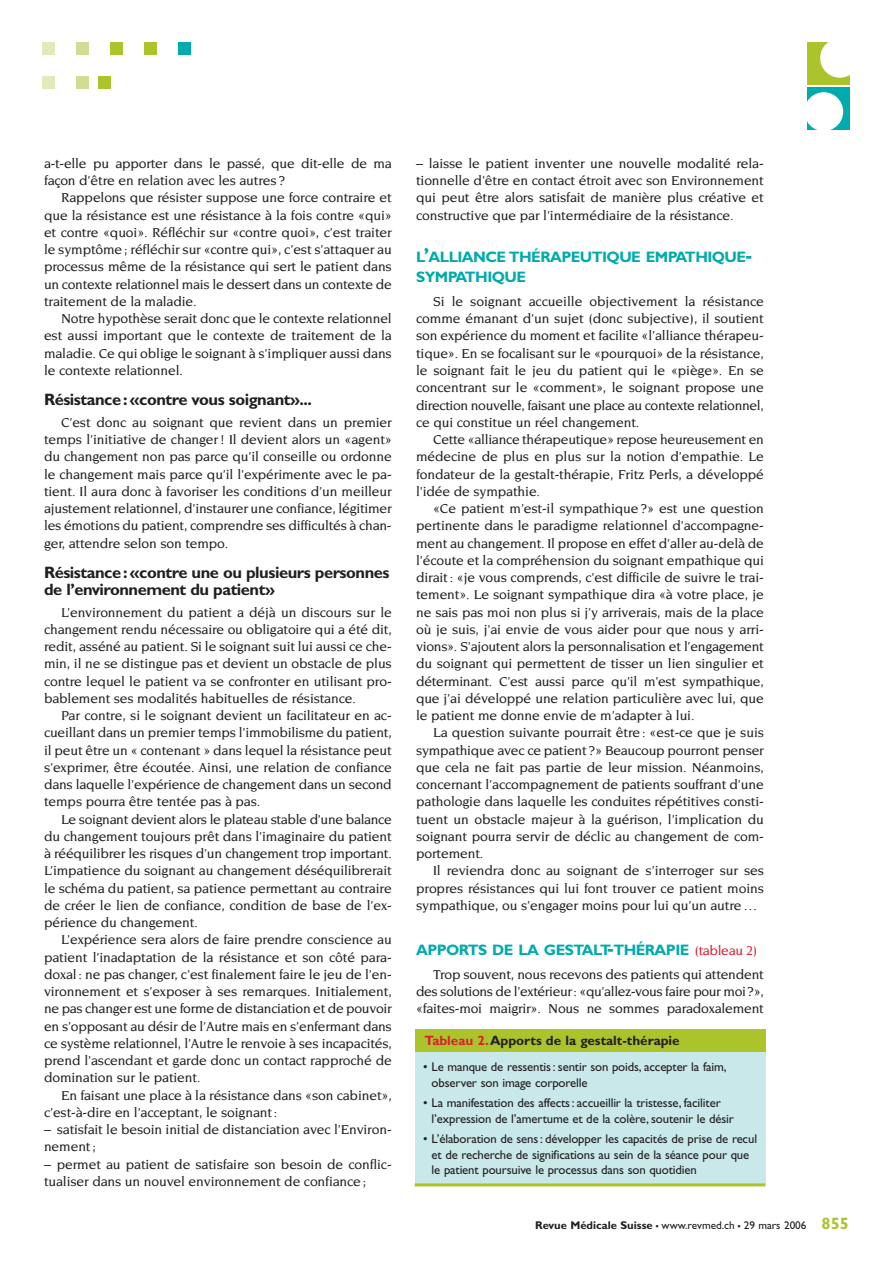
<style>
.page{position:relative;width:893px;height:1263px;background:#fff}
.page>*{position:absolute;margin:0;border:0;box-sizing:border-box;transform-origin:0 0}
.t1{font:700 16.5px/17.2px "Gill Sans";letter-spacing:-.03em;color:#231f20}
.t2{font:700 15.15px/19.5px "Gill Sans";letter-spacing:-.035em;color:#00aaad}
.t3{font:500 13.95px/17.2px "Novarese";letter-spacing:-.01em;color:#231f20;text-align:justify}
.t4{font:700 13.5px "Gill Sans";color:#231f20}
.t5{font:12.75px/15.8px "Gill Sans";letter-spacing:-.01em;color:#231f20}
.t6{font:11.25px "Gill Sans";color:#231f20}
.s1{font-size:20.25px}
.s2{font-family:"Novarese";font-weight:500;font-size:13.95px;color:#db1f31}
.s3{color:#db1f31}
.s4{font-weight:700}
.s5{font-weight:700;font-size:16.5px}
.s6{font-weight:700;font-size:16.5px;color:#acc42b}
</style>
<div class="page">
<svg style="left:838px;top:87px;width:12px;height:1px"></svg>
<div style="left:179px;top:43px;width:12px;height:12px;background:#00aaad"></div>
<div style="left:145px;top:43px;width:12px;height:12px;background:#acc42b"></div>
<div style="left:111px;top:43px;width:12px;height:12px;background:#acc42b"></div>
<div style="left:77px;top:43px;width:12px;height:12px;background:#d2dd93"></div>
<div style="left:43px;top:43px;width:12px;height:12px;background:#e2eabc"></div>
<div style="left:99px;top:77px;width:12px;height:12px;background:#acc42b"></div>
<div style="left:77px;top:77px;width:12px;height:12px;background:#d2dd93"></div>
<div style="left:43px;top:77px;width:12px;height:12px;background:#e2eabc"></div>
<div style="left:807px;top:43px;width:43px;height:42px;background:#acc42b"></div>
<div style="left:820px;top:38px;width:39px;height:40px;background:#fff;border-radius:50%"></div>
<div style="left:807px;top:88px;width:43px;height:42px;background:#00aaad"></div>
<div style="left:804px;top:92px;width:39px;height:39px;background:#fff;border-radius:50%"></div>
<div style="left:415px;top:1048px;width:350px;height:137px;background:#c8e8ea"></div>
<hr style="left:415px;top:1183px;width:350px;height:3px;background:#acc42b">
<div style="left:415px;top:1029px;width:350px;height:22px;background:#acc42b"></div>
<p class="t3" style="left:44px;top:155px;width:349px">a-t-elle pu apporter dans le passé, que dit-elle de ma façon d’être en relation avec les autres ?</p>
<p class="t3" style="left:44px;top:190px;width:349px;text-indent:17px">Rappelons que résister suppose une force contraire et que la résistance est une résistance à la fois contre «qui» et contre «quoi». Réfléchir sur «contre quoi», c’est traiter le symptôme; réfléchir sur «contre qui», c’est s’attaquer au processus même de la résistance qui sert le patient dans un contexte relationnel mais le dessert dans un contexte de traitement de la maladie.</p>
<p class="t3" style="left:44px;top:311px;width:349px;text-indent:17px">Notre hypothèse serait donc que le contexte relationnel est aussi important que le contexte de traitement de la maladie. Ce qui oblige le soignant à s’impliquer aussi dans le contexte relationnel.</p>
<p class="t1" style="left:44px;top:392px;width:269px">Résistance: «contre vous soignant»...</p>
<p class="t3" style="left:44px;top:414px;width:349px;text-indent:17px">C’est donc au soignant que revient dans un premier temps l’initiative de changer! Il devient alors un «agent» du changement non pas parce qu’il conseille ou ordonne le changement mais parce qu’il l’expérimente avec le pa&shy;tient. Il aura donc à favoriser les conditions d’un meilleur ajustement relationnel, d’instaurer une confiance, légitimer les émotions du patient, comprendre ses difficultés à chan&shy;ger, attendre selon son tempo.</p>
<p class="t1" style="left:44px;top:565px;width:347px">Résistance: «contre une ou plusieurs personnes de l’environnement du patient»</p>
<p class="t3" style="left:44px;top:604px;width:349px;text-indent:17px">L’environnement du patient a déjà un discours sur le changement rendu nécessaire ou obligatoire qui a été dit, redit, asséné au patient. Si le soignant suit lui aussi ce che&shy;min, il ne se distingue pas et devient un obstacle de plus contre lequel le patient va se confronter en utilisant pro&shy;bablement ses modalités habituelles de résistance.</p>
<p class="t3" style="left:44px;top:707px;width:349px;text-indent:17px">Par contre, si le soignant devient un facilitateur en ac&shy;cueillant dans un premier temps l’immobilisme du patient, il peut être un « contenant » dans lequel la résistance peut s’exprimer, être écoutée. Ainsi, une relation de confiance dans laquelle l’expérience de changement dans un second temps pourra être tentée pas à pas.</p>
<p class="t3" style="left:44px;top:811px;width:349px;text-indent:17px">Le soignant devient alors le plateau stable d’une balance du changement toujours prêt dans l’imaginaire du patient à rééquilibrer les risques d’un changement trop important.<br>L’impatience du soignant au changement déséquilibrerait le schéma du patient, sa patience permettant au contraire de créer le lien de confiance, condition de base de l’ex&shy;périence du changement.</p>
<p class="t3" style="left:44px;top:932px;width:349px;text-indent:17px">L’expérience sera alors de faire prendre conscience au patient l’inadaptation de la résistance et son côté para&shy;doxal: ne pas changer, c’est finalement faire le jeu de l’en&shy;vironnement et s’exposer à ses remarques. Initialement, ne pas changer est une forme de distanciation et de pouvoir en s’opposant au désir de l’Autre mais en s’enfermant dans ce système relationnel, l’Autre le renvoie à ses incapacités, prend l’ascendant et garde donc un contact rapproché de domination sur le patient.</p>
<p class="t3" style="left:44px;top:1087px;width:349px;text-indent:17px">En faisant une place à la résistance dans «son cabinet», c’est-à-dire en l’acceptant, le soignant:</p>
<p class="t3" style="left:44px;top:1121px;width:349px">– satisfait le besoin initial de distanciation avec l’Environ&shy;nement;</p>
<p class="t3" style="left:44px;top:1156px;width:349px">– permet au patient de satisfaire son besoin de conflic&shy;tualiser dans un nouvel environnement de confiance;</p>
<p class="t3" style="left:416px;top:155px;width:349px">– laisse le patient inventer une nouvelle modalité rela&shy;tionnelle d’être en contact étroit avec son Environnement qui peut être alors satisfait de manière plus créative et constructive que par l’intermédiaire de la résistance.</p>
<p class="t2" style="left:416px;top:249px;width:338px">L<span class="s1">’</span>ALLIANCE THÉRAPEUTIQUE EMPATHIQUE<span class="s1">-<br></span>SYMPATHIQUE</p>
<p class="t3" style="left:416px;top:293px;width:349px;text-indent:17px">Si le soignant accueille objectivement la résistance comme émanant d’un sujet (donc subjective), il soutient son expérience du moment et facilite «l’alliance thérapeu&shy;tique». En se focalisant sur le «pourquoi» de la résistance, le soignant fait le jeu du patient qui le «piège». En se concentrant sur le «comment», le soignant propose une direction nouvelle, faisant une place au contexte relationnel, ce qui constitue un réel changement.</p>
<p class="t3" style="left:416px;top:431px;width:349px;text-indent:17px">Cette «alliance thérapeutique» repose heureusement en médecine de plus en plus sur la notion d’empathie. Le fondateur de la gestalt-thérapie, Fritz Perls, a développé l’idée de sympathie.</p>
<p class="t3" style="left:416px;top:500px;width:349px;text-indent:17px">«Ce patient m’est-il sympathique?» est une question pertinente dans le paradigme relationnel d’accompagne&shy;ment au changement. Il propose en effet d’aller au-delà de l’écoute et la compréhension du soignant empathique qui dirait: «je vous comprends, c’est difficile de suivre le trai&shy;tement». Le soignant sympathique dira «à votre place, je ne sais pas moi non plus si j’y arriverais, mais de la place où je suis, j’ai envie de vous aider pour que nous y arri&shy;vions». S’ajoutent alors la personnalisation et l’engagement du soignant qui permettent de tisser un lien singulier et déterminant. C’est aussi parce qu’il m’est sympathique, que j’ai développé une relation particulière avec lui, que le patient me donne envie de m’adapter à lui.</p>
<p class="t3" style="left:416px;top:725px;width:349px;text-indent:17px">La question suivante pourrait être: «est-ce que je suis sympathique avec ce patient?» Beaucoup pourront penser que cela ne fait pas partie de leur mission. Néanmoins, concernant l’accompagnement de patients souffrant d’une pathologie dans laquelle les conduites répétitives consti&shy;tuent un obstacle majeur à la guérison, l’implication du soignant pourra servir de déclic au changement de com&shy;portement.</p>
<p class="t3" style="left:416px;top:863px;width:349px;text-indent:17px">Il reviendra donc au soignant de s’interroger sur ses propres résistances qui lui font trouver ce patient moins sympathique, ou s’engager moins pour lui qu’un autre…</p>
<p class="t2" style="left:416px;top:941px;width:343px">APPORTS DE LA GESTALT<span class="s1">-</span>THÉRAPIE <span class="s2">(tableau 2)</span></p>
<p class="t3" style="left:416px;top:966px;width:349px;text-indent:17px">Trop souvent, nous recevons des patients qui attendent des solutions de l’extérieur: «qu’allez-vous faire pour moi?», «faites-moi maigrir». Nous ne sommes paradoxalement</p>
<p class="t4" style="left:425px;top:1035px;width:257px"><span class="s3">Tableau 2.</span>Apports de la gestalt-thérapie</p>
<p class="t5" style="left:432px;top:1060px;width:296px;text-indent:-9px">• Le manque de ressentis: sentir son poids, accepter la faim, observer son image corporelle</p>
<p class="t5" style="left:432px;top:1096px;width:304px;text-indent:-9px">• La manifestation des affects: accueillir la tristesse, faciliter l’expression de l’amertume et de la colère, soutenir le désir</p>
<p class="t5" style="left:432px;top:1132px;width:327px;text-indent:-9px">• L’élaboration de sens: développer les capacités de prise de recul et de recherche de significations au sein de la séance pour que le patient poursuive le processus dans son quotidien</p>
<p class="t6" style="left:535px;top:1221px;width:315px"><span class="s4">Revue Médicale Suisse</span> <span class="s5">–</span> www.revmed.ch <span class="s5">–</span> 29 mars 2006 <span class="s6">855</span></p>
</div>
